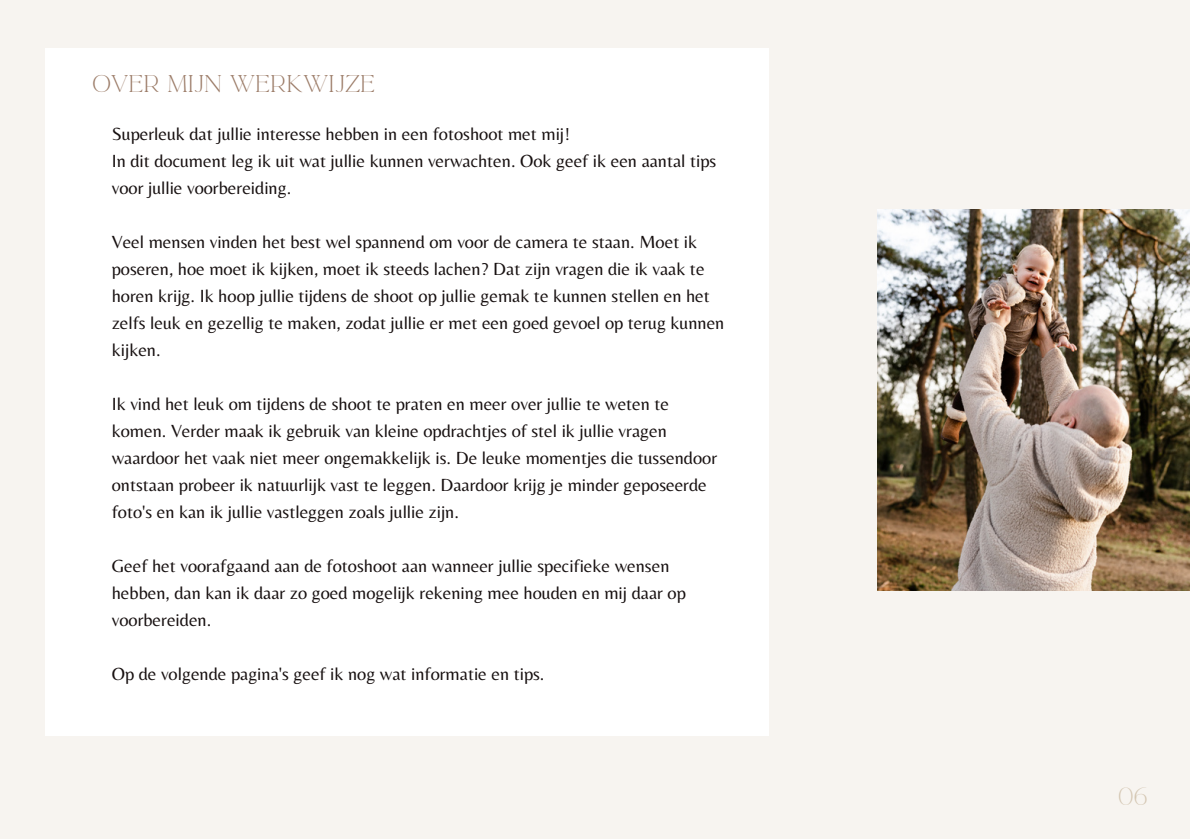
<style>
.page{position:relative;width:1190px;height:839px;background:#fff}
.page>*{position:absolute;margin:0;border:0;box-sizing:border-box;transform-origin:0 0}
.t1{font:21.8px "La Luxes Serif";color:#d4c6b2}
.t2{font:21.2px "La Luxes Serif";color:#9b7b67}
.t3{font:18.2px/27px "Belleza";color:#171010}
</style>
<div class="page">
<div style="left:0;top:0;width:1190px;height:838px;background:#f7f4f0"></div>
<img style="left:877px;top:209px;width:312px;height:381px">
<div style="left:46px;top:49px;width:723px;height:686px;background:#fff"></div>
<p class="t2" style="left:92px;top:69px;width:284px">OVER MIJN WERKWIJZE</p>
<p class="t3" style="left:112px;top:120px;width:606px">Superleuk dat jullie interesse hebben in een fotoshoot met mij!<br>In dit document leg ik uit wat jullie kunnen verwachten. Ook geef ik een aantal tips voor jullie voorbereiding.</p>
<p class="t3" style="left:112px;top:228px;width:614px">Veel mensen vinden het best wel spannend om voor de camera te staan. Moet ik poseren, hoe moet ik kijken, moet ik steeds lachen? Dat zijn vragen die ik vaak te horen krijg. Ik hoop jullie tijdens de shoot op jullie gemak te kunnen stellen en het zelfs leuk en gezellig te maken, zodat jullie er met een goed gevoel op terug kunnen kijken.</p>
<p class="t3" style="left:112px;top:389px;width:607px">Ik vind het leuk om tijdens de shoot te praten en meer over jullie te weten te komen. Verder maak ik gebruik van kleine opdrachtjes of stel ik jullie vragen waardoor het vaak niet meer ongemakkelijk is. De leuke momentjes die tussendoor ontstaan probeer ik natuurlijk vast te leggen. Daardoor krijg je minder geposeerde foto's en kan ik jullie vastleggen zoals jullie zijn.</p>
<p class="t3" style="left:112px;top:551px;width:576px">Geef het voorafgaand aan de fotoshoot aan wanneer jullie specifieke wensen hebben, dan kan ik daar zo goed mogelijk rekening mee houden en mij daar op voorbereiden.</p>
<p class="t3" style="left:112px;top:659px;width:434px">Op de volgende pagina's geef ik nog wat informatie en tips.</p>
<p class="t1" style="left:1118px;top:780px;width:31px">06</p>
</div>
